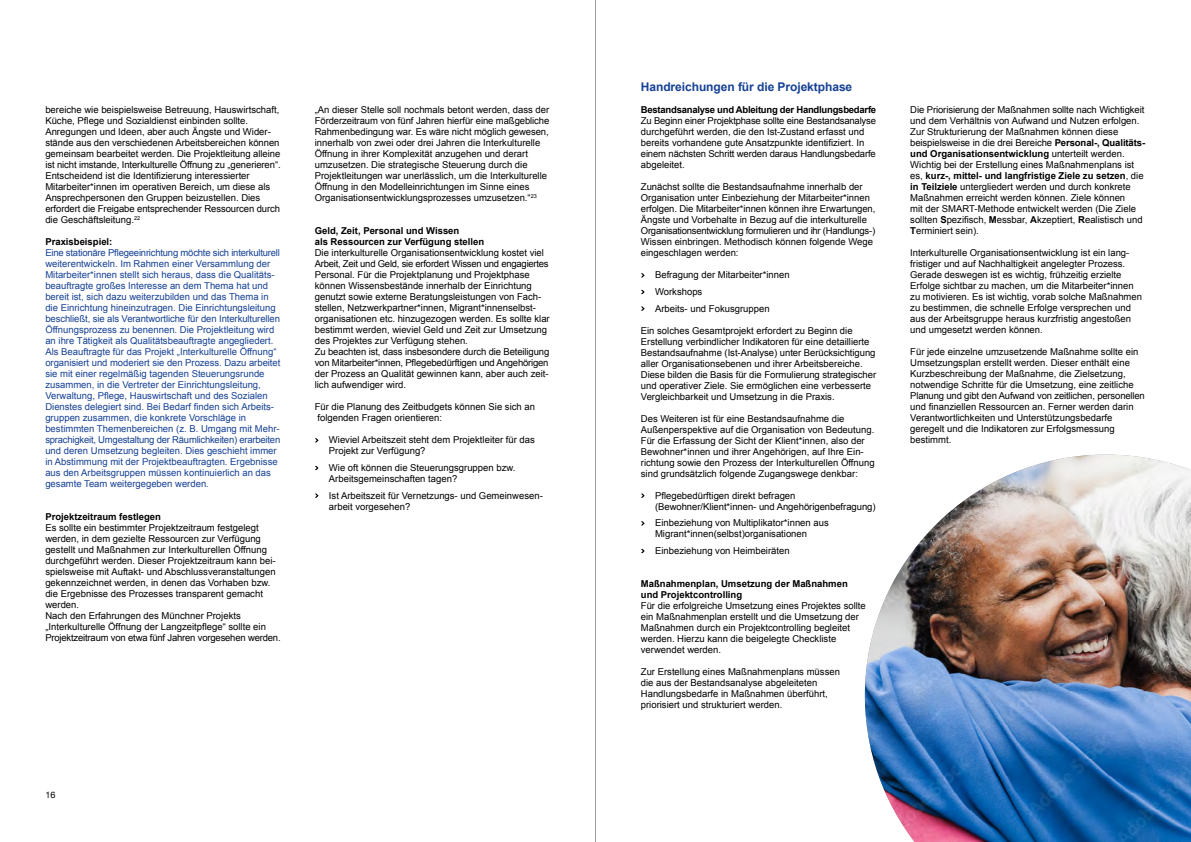
<style>
.page{position:relative;width:1191px;height:842px;background:#fff}
.page>*{position:absolute;margin:0;border:0;box-sizing:border-box;transform-origin:0 0}
.t1{font:700 12px "Arial";letter-spacing:-.005em;color:#164194}
.t2{font:9.5px/11px "Arial";color:#000}
.t3{font:9.5px/11px "Arial";color:#164194}
.t4{font:700 9.5px/11px "Arial";color:#000}
.t5{font:700 9.5px "Arial";letter-spacing:-.025em;color:#000}
.t6{font:9px "Helvetica Neue";color:#000}
.s1{font-weight:700}
</style>
<div class="page">
<img style="left:865px;top:454px;width:326px;height:388px">
<hr style="left:595px;top:0;width:1px;height:842px;background:#9d9d9c">
<p class="t2" style="left:45px;top:105px;width:237px">bereiche wie beispielsweise Betreuung, Hauswirtschaft, Küche, Pflege und Sozialdienst einbinden sollte.<br>Anregungen und Ideen, aber auch Ängste und Wider&shy;stände aus den verschiedenen Arbeitsbereichen können gemeinsam bearbeitet werden. Die Projektleitung alleine ist nicht imstande, Interkulturelle Öffnung zu „generieren“.<br>Entscheidend ist die Identifizierung interessierter Mitarbeiter*innen im operativen Bereich, um diese als Ansprechpersonen den Gruppen beizustellen. Dies erfordert die Freigabe entsprechender Ressourcen durch die Geschäftsleitung.<sup>22</sup></p>
<p class="t4" style="left:45px;top:237px;width:69px">Praxisbeispiel:</p>
<p class="t3" style="left:45px;top:248px;width:236px">Eine stationäre Pflegeeinrichtung möchte sich interkulturell weiterentwickeln. Im Rahmen einer Versammlung der Mitarbeiter*innen stellt sich heraus, dass die Qualitäts&shy;beauftragte großes Interesse an dem Thema hat und bereit ist, sich dazu weiterzubilden und das Thema in die Einrichtung hineinzutragen. Die Einrichtungsleitung beschließt, sie als Verantwortliche für den Interkulturellen Öffnungsprozess zu benennen. Die Projektleitung wird an ihre Tätigkeit als Qualitätsbeauftragte angegliedert.<br>Als Beauftragte für das Projekt „Interkulturelle Öffnung“ organisiert und moderiert sie den Prozess. Dazu arbeitet sie mit einer regelmäßig tagenden Steuerungsrunde zusammen, in die Vertreter der Einrichtungsleitung, Verwaltung, Pflege, Hauswirtschaft und des Sozialen Dienstes delegiert sind. Bei Bedarf finden sich Arbeits&shy;gruppen zusammen, die konkrete Vorschläge in bestimmten Themenbereichen (z. B. Umgang mit Mehr&shy;sprachigkeit, Umgestaltung der Räumlichkeiten) erarbeiten und deren Umsetzung begleiten. Dies geschieht immer in Abstimmung mit der Projektbeauftragten. Ergebnisse aus den Arbeitsgruppen müssen kontinuierlich an das gesamte Team weitergegeben werden.</p>
<p class="t4" style="left:45px;top:512px;width:117px">Projektzeitraum festlegen</p>
<p class="t2" style="left:45px;top:523px;width:237px">Es sollte ein bestimmter Projektzeitraum festgelegt werden, in dem gezielte Ressourcen zur Verfügung gestellt und Maßnahmen zur Interkulturellen Öffnung durchgeführt werden. Dieser Projektzeitraum kann bei&shy;spielsweise mit Auftakt- und Abschlussveranstaltungen gekennzeichnet werden, in denen das Vorhaben bzw. die Ergebnisse des Prozesses transparent gemacht werden.<br>Nach den Erfahrungen des Münchner Projekts „Interkulturelle Öffnung der Langzeitpflege“ sollte ein Projektzeitraum von etwa fünf Jahren vorgesehen werden.</p>
<p class="t2" style="left:315px;top:105px;width:236px">„An dieser Stelle soll nochmals betont werden, dass der Förderzeitraum von fünf Jahren hierfür eine maßgebliche Rahmenbedingung war. Es wäre nicht möglich gewesen, innerhalb von zwei oder drei Jahren die Interkulturelle Öffnung in ihrer Komplexität anzugehen und derart umzusetzen. Die strategische Steuerung durch die Projektleitungen war unerlässlich, um die Interkulturelle Öffnung in den Modelleinrichtungen im Sinne eines Organisationsentwicklungsprozesses umzusetzen.“<sup>23</sup></p>
<p class="t4" style="left:315px;top:226px;width:171px">Geld, Zeit, Personal und Wissen<br>als Ressourcen zur Verfügung stellen</p>
<p class="t2" style="left:315px;top:248px;width:236px">Die interkulturelle Organisationsentwicklung kostet viel Arbeit, Zeit und Geld, sie erfordert Wissen und engagiertes Personal. Für die Projektplanung und Projektphase können Wissensbestände innerhalb der Einrichtung genutzt sowie externe Beratungsleistungen von Fach&shy;stellen, Netzwerkpartner*innen, Migrant*innenselbst&shy;organisationen etc. hinzugezogen werden. Es sollte klar bestimmt werden, wieviel Geld und Zeit zur Umsetzung des Projektes zur Verfügung stehen.<br>Zu beachten ist, dass insbesondere durch die Beteiligung von Mitarbeiter*innen, Pflegebedürftigen und Angehörigen der Prozess an Qualität gewinnen kann, aber auch zeit&shy;lich aufwendiger wird.</p>
<p class="t2" style="left:315px;top:402px;width:222px">Für die Planung des Zeitbudgets können Sie sich an folgenden Fragen orientieren:</p>
<p class="t2" style="left:329px;top:435px;width:207px">Wieviel Arbeitszeit steht dem Projektleiter für das<br>Projekt zur Verfügung?</p>
<p class="t2" style="left:329px;top:462px;width:188px">Wie oft können die Steuerungsgruppen bzw.<br>Arbeitsgemeinschaften tagen?</p>
<p class="t2" style="left:329px;top:490px;width:215px">Ist Arbeitszeit für Vernetzungs- und Gemeinwesen&shy;arbeit vorgesehen?</p>
<p class="t6" style="left:45px;top:788px;width:12px">16</p>
<p class="t1" style="left:641px;top:79px;width:213px">Handreichungen für die Projektphase</p>
<p class="t5" style="left:641px;top:104px;width:237px">Bestandsanalyse und Ableitung der Handlungsbedarfe</p>
<p class="t2" style="left:641px;top:116px;width:237px">Zu Beginn einer Projektphase sollte eine Bestandsanalyse durchgeführt werden, die den Ist-Zustand erfasst und bereits vorhandene gute Ansatzpunkte identifiziert. In einem nächsten Schritt werden daraus Handlungsbedarfe abgeleitet.</p>
<p class="t2" style="left:641px;top:182px;width:236px">Zunächst sollte die Bestandsaufnahme innerhalb der Organisation unter Einbeziehung der Mitarbeiter*innen erfolgen. Die Mitarbeiter*innen können ihre Erwartungen, Ängste und Vorbehalte in Bezug auf die interkulturelle Organisationsentwicklung formulieren und ihr (Handlungs-)<br>Wissen einbringen. Methodisch können folgende Wege eingeschlagen werden:</p>
<p class="t2" style="left:655px;top:267px;width:136px;line-height:16.7px">Befragung der Mitarbeiter*innen<br>Workshops<br>Arbeits- und Fokusgruppen</p>
<p class="t2" style="left:641px;top:325px;width:237px">Ein solches Gesamtprojekt erfordert zu Beginn die Erstellung verbindlicher Indikatoren für eine detaillierte Bestandsaufnahme (Ist-Analyse) unter Berücksichtigung aller Organisationsebenen und ihrer Arbeitsbereiche.<br>Diese bilden die Basis für die Formulierung strategischer und operativer Ziele. Sie ermöglichen eine verbesserte Vergleichbarkeit und Umsetzung in die Praxis.</p>
<p class="t2" style="left:641px;top:413px;width:235px">Des Weiteren ist für eine Bestandsaufnahme die Außenperspektive auf die Organisation von Bedeutung.<br>Für die Erfassung der Sicht der Klient*innen, also der Bewohner*innen und ihrer Angehörigen, auf Ihre Ein&shy;richtung sowie den Prozess der Interkulturellen Öffnung sind grundsätzlich folgende Zugangswege denkbar:</p>
<p class="t2" style="left:655px;top:490px;width:222px">Pflegebedürftigen direkt befragen (Bewohner/Klient*innen- und Angehörigenbefragung)</p>
<p class="t2" style="left:655px;top:518px;width:175px">Einbeziehung von Multiplikator*innen aus<br>Migrant*innen(selbst)organisationen</p>
<p class="t2" style="left:655px;top:545px;width:136px">Einbeziehung von Heimbeiräten</p>
<p class="t4" style="left:641px;top:579px;width:208px">Maßnahmenplan, Umsetzung der Maßnahmen und Projektcontrolling</p>
<p class="t2" style="left:641px;top:601px;width:226px">Für die erfolgreiche Umsetzung eines Projektes sollte ein Maßnahmenplan erstellt und die Umsetzung der Maßnahmen durch ein Projektcontrolling begleitet werden. Hierzu kann die beigelegte Checkliste verwendet werden.</p>
<p class="t2" style="left:641px;top:667px;width:201px">Zur Erstellung eines Maßnahmenplans müssen die aus der Bestandsanalyse abgeleiteten Handlungsbedarfe in Maßnahmen überführt, priorisiert und strukturiert werden.</p>
<p class="t2" style="left:910px;top:105px;width:236px">Die Priorisierung der Maßnahmen sollte nach Wichtigkeit und dem Verhältnis von Aufwand und Nutzen erfolgen.<br>Zur Strukturierung der Maßnahmen können diese beispielsweise in die drei Bereiche <span class="s1">Personal-, Qualitäts&shy;und Organisationsentwicklung</span> unterteilt werden.<br>Wichtig bei der Erstellung eines Maßnahmenplans ist es, <span class="s1">kurz-, mittel- und langfristige Ziele zu setzen</span>, die <span class="s1">in Teilziele</span> untergliedert werden und durch konkrete Maßnahmen erreicht werden können. Ziele können<br>mit der SMART-Methode entwickelt werden (Die Ziele sollten <span class="s1">S</span>pezifisch, <span class="s1">M</span>essbar, <span class="s1">A</span>kzeptiert, <span class="s1">R</span>ealistisch und <span class="s1">T</span>erminiert sein).</p>
<p class="t2" style="left:910px;top:248px;width:233px">Interkulturelle Organisationsentwicklung ist ein lang&shy;fristiger und auf Nachhaltigkeit angelegter Prozess.<br>Gerade deswegen ist es wichtig, frühzeitig erzielte Erfolge sichtbar zu machen, um die Mitarbeiter*innen zu motivieren. Es ist wichtig, vorab solche Maßnahmen zu bestimmen, die schnelle Erfolge versprechen und aus der Arbeitsgruppe heraus kurzfristig angestoßen und umgesetzt werden können.</p>
<p class="t2" style="left:910px;top:347px;width:236px">Für jede einzelne umzusetzende Maßnahme sollte ein Umsetzungsplan erstellt werden. Dieser enthält eine Kurzbeschreibung der Maßnahme, die Zielsetzung, notwendige Schritte für die Umsetzung, eine zeitliche Planung und gibt den Aufwand von zeitlichen, personellen und finanziellen Ressourcen an. Ferner werden darin Verantwortlichkeiten und Unterstützungsbedarfe geregelt und die Indikatoren zur Erfolgsmessung bestimmt.</p>
</div>
